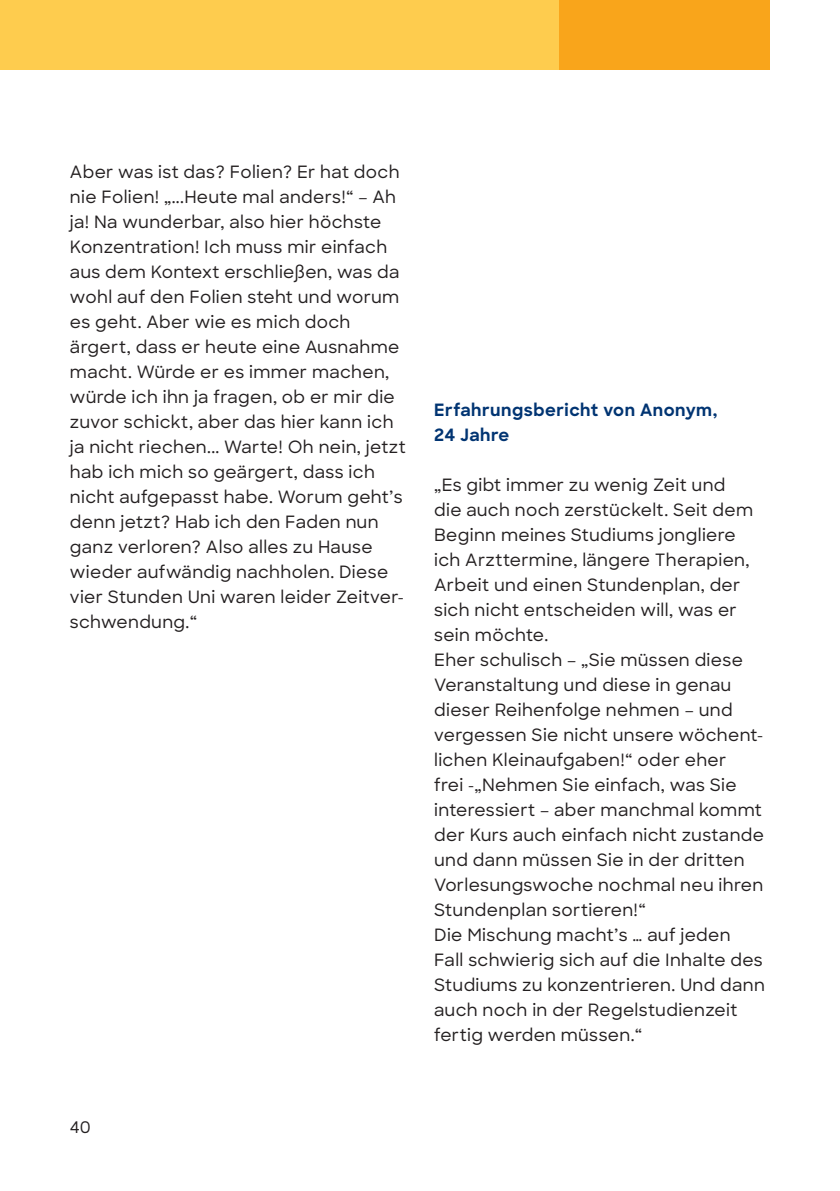
<style>
.page{position:relative;width:840px;height:1191px;background:#fff}
.page>*{position:absolute;margin:0;border:0;box-sizing:border-box;transform-origin:0 0}
.t1{font:500 17px/25px "Sharp Sans";letter-spacing:.02em;color:#231f20}
.t2{font:700 17px/25px "Sharp Sans";letter-spacing:.03em;color:#013472}
.t3{font:500 16px "Sharp Sans";color:#231f20}
</style>
<div class="page">
<div style="left:0;top:0;width:559px;height:70px;background:#fecc4e"></div>
<div style="left:559px;top:0;width:210px;height:70px;background:#f9a51b"></div>
<p class="t1" style="left:70px;top:159px;width:337px">Aber was ist das? Folien? Er hat doch nie Folien! „...Heute mal anders!“ – Ah ja! Na wunderbar, also hier höchste Konzentration! Ich muss mir einfach aus dem Kontext erschließen, was da wohl auf den Folien steht und worum es geht. Aber wie es mich doch ärgert, dass er heute eine Ausnahme macht. Würde er es immer machen, würde ich ihn ja fragen, ob er mir die zuvor schickt, aber das hier kann ich ja nicht riechen... Warte! Oh nein, jetzt hab ich mich so geärgert, dass ich nicht aufgepasst habe. Worum geht’s denn jetzt? Hab ich den Faden nun ganz verloren? Also alles zu Hause wieder aufwändig nachholen. Diese vier Stunden Uni waren leider Zeitver&shy;schwendung.“</p>
<p class="t2" style="left:434px;top:396px;width:284px">Erfahrungsbericht von Anonym,<br>24 Jahre</p>
<p class="t1" style="left:434px;top:471px;width:332px">„Es gibt immer zu wenig Zeit und<br>die auch noch zerstückelt. Seit dem<br>Beginn meines Studiums jongliere ich Arzttermine, längere Therapien,<br>Arbeit und einen Stundenplan, der sich nicht entscheiden will, was er sein möchte.<br>Eher schulisch – „Sie müssen diese<br>Veranstaltung und diese in genau dieser Reihenfolge nehmen – und vergessen Sie nicht unsere wöchent&shy;lichen Kleinaufgaben!“ oder eher<br>frei -„Nehmen Sie einfach, was Sie interessiert – aber manchmal kommt der Kurs auch einfach nicht zustande und dann müssen Sie in der dritten<br>Vorlesungswoche nochmal neu ihren<br>Stundenplan sortieren!“<br>Die Mischung macht’s … auf jeden<br>Fall schwierig sich auf die Inhalte des<br>Studiums zu konzentrieren. Und dann auch noch in der Regelstudienzeit fertig werden müssen.“</p>
<p class="t3" style="left:70px;top:1115px;width:22px">40</p>
</div>
